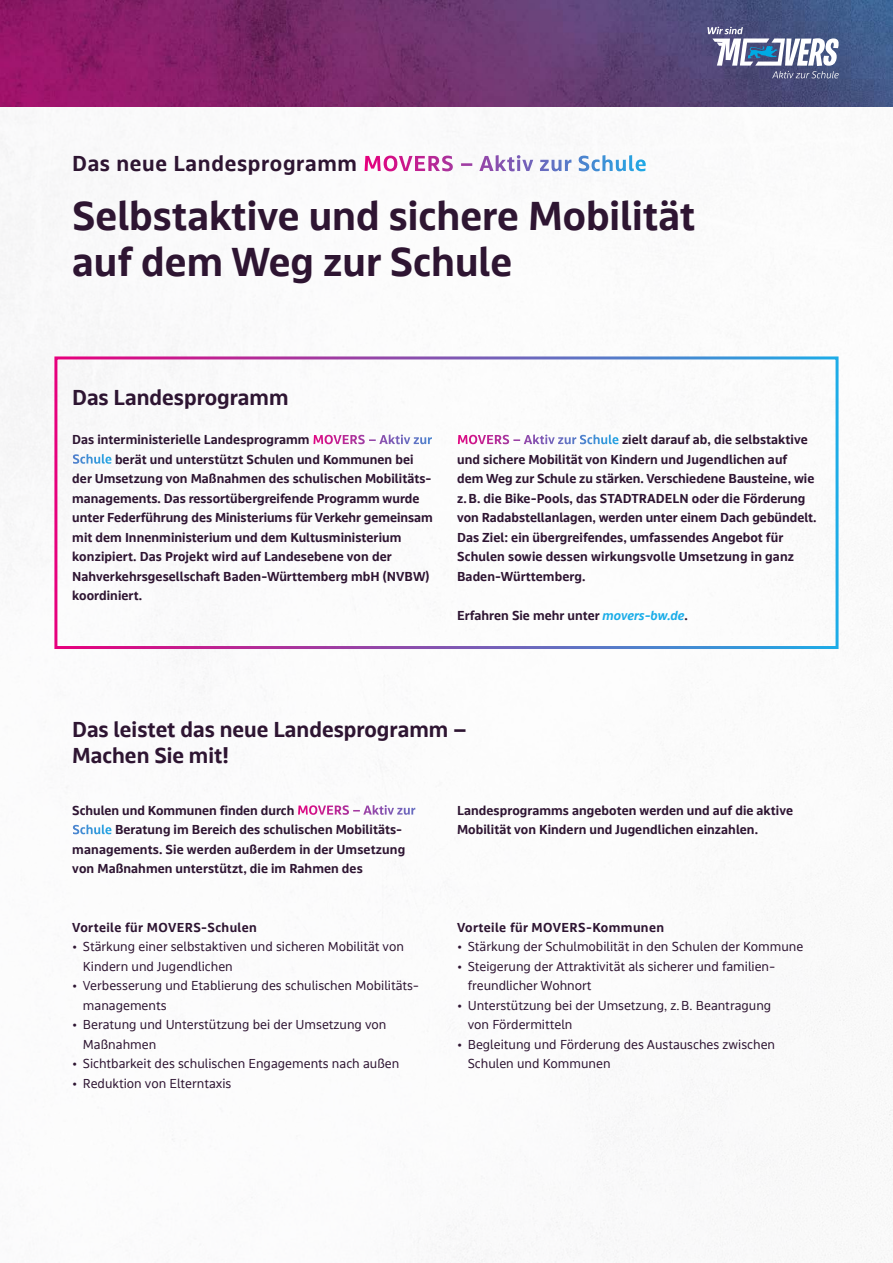
<style>
.page{position:relative;width:893px;height:1263px;background:#fff}
.page>*{position:absolute;margin:0;border:0;box-sizing:border-box;transform-origin:0 0}
.H1_-_Headline{font:700 42px/46.2px "bwegt Text";color:#2e1532}
.H2_-_Zwischenüberschrift{font:700 22.5px/26.4px "bwegt Text";color:#2e1532}
.P_-_Overline{font:700 22.5px "bwegt Text";letter-spacing:.03em;color:#2e1532}
.P_-_Fließtext{font:700 13.5px/19.5px "bwegt Text";letter-spacing:.005em;color:#2e1532}
.t1{font:13.5px/19.5px "bwegt Text";color:#2e1532}
.H3_-_Zwischenüberschrift{font:700 13.5px "bwegt Text";letter-spacing:.03em;color:#2e1532}
.s1{color:#fff}
.s2{font-family:"bwegt Display";font-style:italic;color:#1bade8}
</style>
<div class="page">
<img style="left:0;top:0;width:893px;height:106px">
<svg style="left:707px;top:27px;width:133px;height:51px"></svg>
<p class="P_-_Overline" style="left:72px;top:150px;width:576px">Das neue Landesprogramm <span class="s1">MOVERS – Aktiv zur Schule</span></p>
<h1 class="H1_-_Headline" style="left:72px;top:194px;width:625px">Selbstaktive und sichere Mobilität auf dem Weg zur Schule</h1>
<h2 class="H2_-_Zwischenüberschrift" style="left:72px;top:385px;width:218px">Das Landesprogramm</h2>
<p class="P_-_Fließtext" style="left:72px;top:430px;width:362px">Das interministerielle Landesprogramm <span class="s1">MOVERS – Aktiv zur Schule</span> berät und unterstützt Schulen und Kommunen bei der Umsetzung von Maßnahmen des schulischen Mobilitäts&shy;managements. Das ressortübergreifende Programm wurde unter Federführung des Ministeriums für Verkehr gemeinsam mit dem Innenministerium und dem Kultusministerium konzipiert. Das Projekt wird auf Landesebene von der Nahverkehrsgesellschaft Baden-Württemberg mbH (NVBW) koordiniert.</p>
<p class="P_-_Fließtext" style="left:457px;top:430px;width:361px"><span class="s1">MOVERS – Aktiv zur Schule</span> zielt darauf ab, die selbstaktive und sichere Mobilität von Kindern und Jugendlichen auf dem Weg zur Schule zu stärken. Verschiedene Bausteine, wie z.B. die Bike-Pools, das STADTRADELN oder die Förderung von Radabstellanlagen, werden unter einem Dach gebündelt.<br>Das Ziel: ein übergreifendes, umfassendes Angebot für Schulen sowie dessen wirkungsvolle Umsetzung in ganz Baden-Württemberg.</p>
<p class="P_-_Fließtext" style="left:457px;top:606px;width:232px">Erfahren Sie mehr unter <span class="s2">movers-bw.de</span>.</p>
<h2 class="H2_-_Zwischenüberschrift" style="left:72px;top:717px;width:396px">Das leistet das neue Landesprogramm –<br>Machen Sie mit!</h2>
<p class="P_-_Fließtext" style="left:72px;top:801px;width:345px">Schulen und Kommunen finden durch <span class="s1">MOVERS – Aktiv zur Schule</span> Beratung im Bereich des schulischen Mobilitäts&shy;managements. Sie werden außerdem in der Umsetzung von Maßnahmen unterstützt, die im Rahmen des</p>
<h3 class="H3_-_Zwischenüberschrift" style="left:72px;top:919px;width:186px">Vorteile für MOVERS-Schulen</h3>
<p class="t1" style="left:83px;top:937px;width:322px;text-indent:-11px">• Stärkung einer selbstaktiven und sicheren Mobilität von<br>Kindern und Jugendlichen</p>
<p class="t1" style="left:83px;top:976px;width:338px;text-indent:-11px">• Verbesserung und Etablierung des schulischen Mobilitäts&shy;managements</p>
<p class="t1" style="left:83px;top:1015px;width:305px;text-indent:-11px">• Beratung und Unterstützung bei der Umsetzung von<br>Maßnahmen</p>
<p class="t1" style="left:72px;top:1054px;width:329px">• Sichtbarkeit des schulischen Engagements nach außen</p>
<p class="t1" style="left:72px;top:1074px;width:161px">• Reduktion von Elterntaxis</p>
<p class="P_-_Fließtext" style="left:457px;top:801px;width:337px">Landesprogramms angeboten werden und auf die aktive<br>Mobilität von Kindern und Jugendlichen einzahlen.</p>
<h3 class="H3_-_Zwischenüberschrift" style="left:457px;top:919px;width:209px">Vorteile für MOVERS-Kommunen</h3>
<p class="t1" style="left:457px;top:937px;width:348px">• Stärkung der Schulmobilität in den Schulen der Kommune</p>
<p class="t1" style="left:468px;top:957px;width:309px;text-indent:-11px">• Steigerung der Attraktivität als sicherer und familien&shy;freundlicher Wohnort</p>
<p class="t1" style="left:468px;top:996px;width:305px;text-indent:-11px">• Unterstützung bei der Umsetzung, z.B. Beantragung von Fördermitteln</p>
<p class="t1" style="left:468px;top:1035px;width:309px;text-indent:-11px">• Begleitung und Förderung des Austausches zwischen<br>Schulen und Kommunen</p>
</div>
